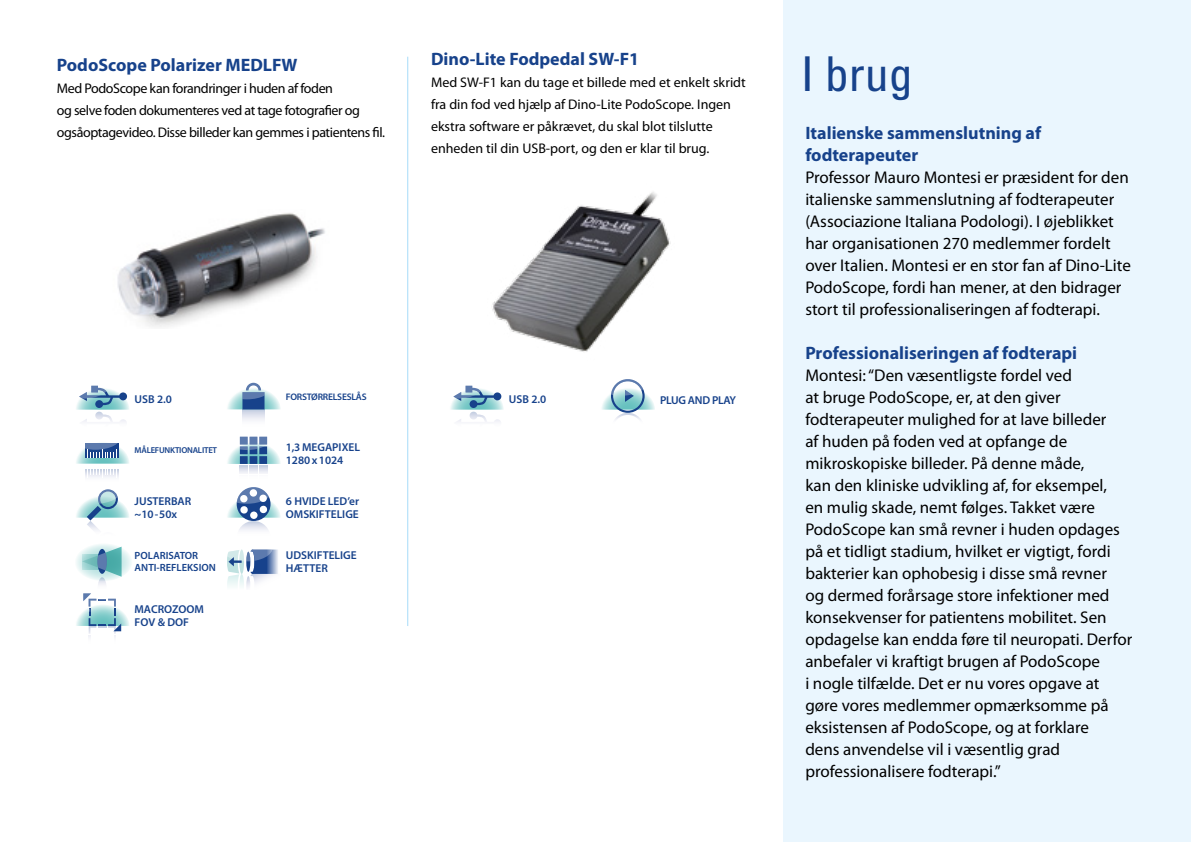
<style>
.page{position:relative;width:1191px;height:842px;background:#fff}
.page>*{position:absolute;margin:0;border:0;box-sizing:border-box;transform-origin:0 0}
.t1{font:condensed 48px "Univers LT Std";color:#17428b}
.t2{font:700 18px/22px "Myriad Pro";color:#17428b}
.t3{font:17px/22px "Myriad Pro";color:#000}
.t4{font:14px/22px "Myriad Pro";letter-spacing:-.005em;color:#000}
.t5{font:14px/22px "Myriad Pro";letter-spacing:-.03em;color:#000}
.t6{font:600 11.4px/12.2px "Myriad Pro";color:#17428b}
.t7{font:600 11.4px "Myriad Pro";letter-spacing:-.025em;color:#17428b}
.t8{font:600 10.4px/12.2px "Myriad Pro";color:#17428b}
.t9{font:600 9.6px "Myriad Pro";letter-spacing:-.025em;color:#17428b}
.t10{font:600 8.6px "Myriad Pro";letter-spacing:-.025em;color:#17428b}
</style>
<div class="page">
<div style="left:784px;top:0;width:407px;height:842px;background:#eaf6fe"></div>
<svg style="left:227px;top:437px;width:54px;height:36px"></svg>
<svg style="left:227px;top:487px;width:54px;height:43px"></svg>
<svg style="left:227px;top:549px;width:51px;height:38px"></svg>
<div style="left:86px;top:469px;width:33px;height:12px;background:#f8f9fb"></div>
<svg style="left:76px;top:442px;width:53px;height:35px"></svg>
<svg style="left:76px;top:489px;width:53px;height:41px"></svg>
<svg style="left:76px;top:544px;width:56px;height:93px"></svg>
<svg style="left:76px;top:386px;width:53px;height:36px"></svg>
<svg style="left:242px;top:409px;width:22px;height:11px"></svg>
<svg style="left:227px;top:383px;width:54px;height:26px"></svg>
<img style="left:492px;top:192px;width:179px;height:160px">
<svg style="left:602px;top:379px;width:53px;height:41px"></svg>
<svg style="left:450px;top:386px;width:54px;height:36px"></svg>
<hr style="left:407px;top:57px;width:1px;height:569px;background:#bce4fa">
<img style="left:117px;top:213px;width:208px;height:114px">
<p class="t2" style="left:57px;top:54px;width:242px">PodoScope Polarizer MEDLFW</p>
<p class="t5" style="left:57px;top:78px;width:330px">Med PodoScope kan forandringer i huden af foden<br>og selve foden dokumenteres ved at tage fotografier og ogsåoptagevideo. Disse billeder kan gemmes i patientens fil.</p>
<p class="t2" style="left:431px;top:48px;width:210px">Dino-Lite Fodpedal SW-F1</p>
<p class="t4" style="left:431px;top:72px;width:316px">Med SW-F1 kan du tage et billede med et enkelt skridt fra din fod ved hjælp af Dino-Lite PodoScope. Ingen ekstra software er påkrævet, du skal blot tilslutte enheden til din USB-port, og den er klar til brug.</p>
<p class="t6" style="left:135px;top:393px;width:39px">USB 2.0</p>
<p class="t9" style="left:286px;top:390px;width:82px">FORSTØRRELSESLÅS</p>
<p class="t10" style="left:135px;top:445px;width:84px">MÅLEFUNKTIONALITET</p>
<p class="t6" style="left:135px;top:495px;width:58px">JUSTERBAR ~10-50x</p>
<p class="t8" style="left:135px;top:549px;width:83px">POLARISATOR<br>ANTI-REFLEKSION</p>
<p class="t6" style="left:135px;top:603px;width:71px">MACROZOOM<br>FOV &amp; DOF</p>
<p class="t6" style="left:286px;top:441px;width:76px">1,3 MEGAPIXEL<br>1280x1024</p>
<p class="t6" style="left:286px;top:495px;width:75px">6 HVIDE LED’er<br>OMSKIFTELIGE</p>
<p class="t6" style="left:286px;top:549px;width:72px">UDSKIFTELIGE<br>HÆTTER</p>
<p class="t6" style="left:509px;top:393px;width:39px">USB 2.0</p>
<p class="t7" style="left:660px;top:393px;width:77px">PLUG AND PLAY</p>
<h1 class="t1" style="left:801px;top:44px;width:113px">I brug</h1>
<p class="t2" style="left:805px;top:122px;width:237px">Italienske sammenslutning af fodterapeuter</p>
<p class="t3" style="left:805px;top:167px;width:327px">Professor Mauro Montesi er præsident for den italienske sammenslutning af fodterapeuter (Associazione Italiana Podologi). I øjeblikket har organisationen 270 medlemmer fordelt over Italien. Montesi er en stor fan af Dino-Lite PodoScope, fordi han mener, at den bidrager stort til professionaliseringen af fodterapi.</p>
<p class="t2" style="left:805px;top:342px;width:273px">Professionaliseringen af fodterapi</p>
<p class="t3" style="left:805px;top:365px;width:329px">Montesi: “Den væsentligste fordel ved<br>at bruge PodoScope, er, at den giver fodterapeuter mulighed for at lave billeder<br>af huden på foden ved at opfange de mikroskopiske billeder. På denne måde,<br>kan den kliniske udvikling af, for eksempel,<br>en mulig skade, nemt følges. Takket være PodoScope kan små revner i huden opdages på et tidligt stadium, hvilket er vigtigt, fordi bakterier kan ophobesig i disse små revner<br>og dermed forårsage store infektioner med konsekvenser for patientens mobilitet. Sen opdagelse kan endda føre til neuropati. Derfor anbefaler vi kraftigt brugen af PodoScope<br>i nogle tilfælde. Det er nu vores opgave at gøre vores medlemmer opmærksomme på eksistensen af PodoScope, og at forklare<br>dens anvendelse vil i væsentlig grad professionalisere fodterapi.”</p>
</div>
